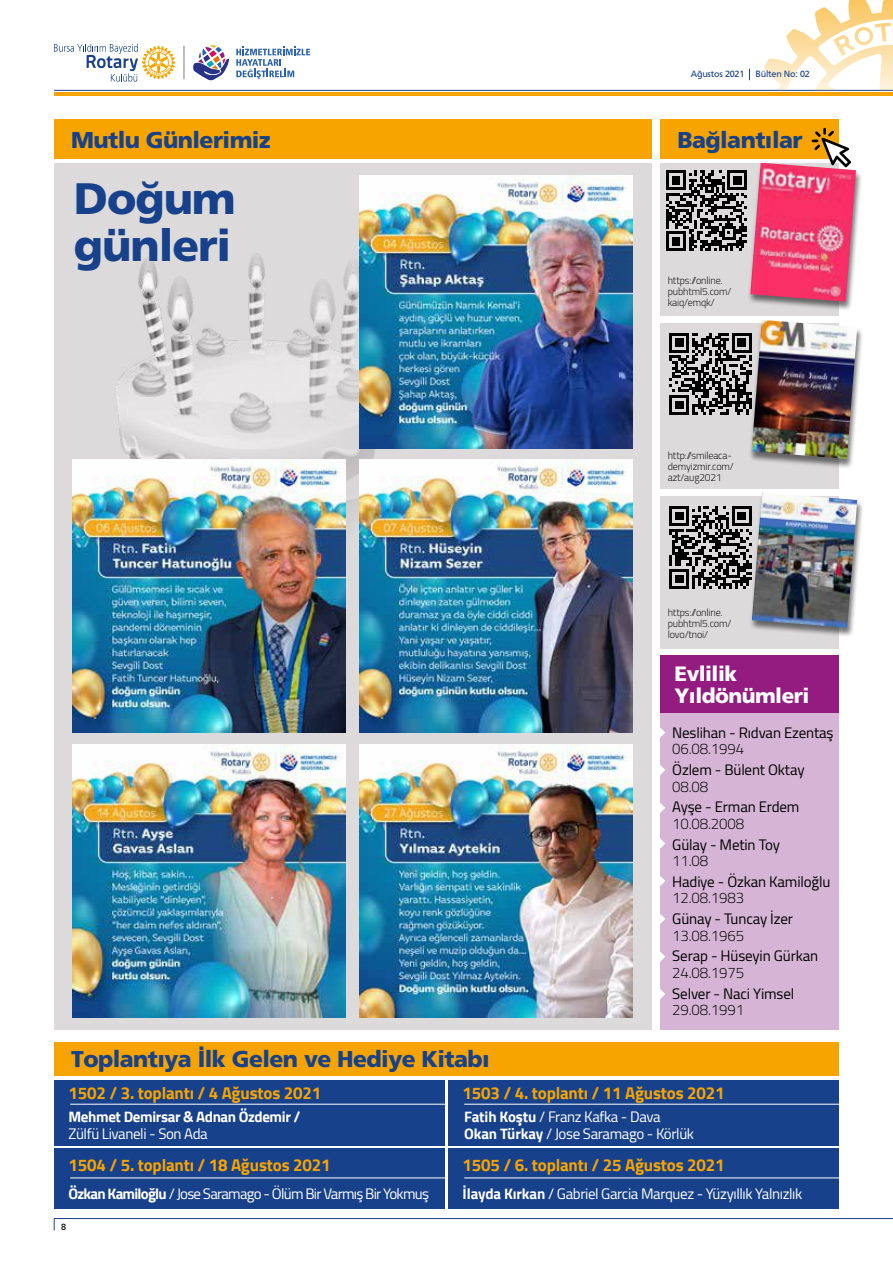
<style>
.page{position:relative;width:893px;height:1263px;background:#fff}
.page>*{position:absolute;margin:0;border:0;box-sizing:border-box;transform-origin:0 0}
.t1{font:900 44.1px/47.2px "Frutiger";letter-spacing:-.025em;color:#17418a}
.t2{font:900 22.8px "Frutiger";letter-spacing:-.025em;color:#17418a}
.t3{font:900 20.7px/22.2px "Frutiger";letter-spacing:-.025em;color:#fff}
.t4{font:700 16.95px "Cairo";letter-spacing:-.01em;color:#f7a400}
.t5{font:15px "Cairo";letter-spacing:-.01em;color:#000}
.t6{font:15px/16.5px "Cairo";letter-spacing:-.025em;color:#fff}
.t7{font:300 15px "Cairo";letter-spacing:-.01em;color:#000}
.t8{font:15px "Cairo";letter-spacing:-.05em;color:#fff}
.t9{font:700 15px "Cairo";letter-spacing:-.025em;color:#fff}
.t10{font:300 10.2px/11.1px "Cairo";letter-spacing:-.01em;color:#000}
.t11{font:9px "Frutiger";letter-spacing:-.025em;color:#17418a}
.t12{font:9px "Frutiger";color:#000}
.s1{font-weight:700}
</style>
<div class="page">
<hr style="left:54px;top:92px;width:839px;height:3px;background:#f7a400">
<hr style="left:54px;top:90px;width:839px;height:1px;background:#17418a">
<hr style="left:54px;top:1218px;width:839px;height:1px;background:#17418a">
<hr style="left:183px;top:46px;width:2px;height:33px;background:#9c9a9c">
<svg style="left:236px;top:47px;width:74px;height:32px"></svg>
<svg style="left:193px;top:45px;width:36px;height:36px"></svg>
<svg style="left:54px;top:44px;width:121px;height:38px"></svg>
<svg style="left:747px;top:0;width:146px;height:90px"></svg>
<div style="left:54px;top:163px;width:598px;height:866px;background:#dcdadb"></div>
<img style="left:116px;top:253px;width:287px;height:265px">
<img style="left:359px;top:175px;width:273px;height:273px">
<img style="left:73px;top:459px;width:273px;height:273px">
<img style="left:359px;top:459px;width:274px;height:273px">
<img style="left:73px;top:744px;width:273px;height:273px">
<img style="left:359px;top:744px;width:274px;height:274px">
<div style="left:54px;top:119px;width:598px;height:40px;background:#f7a400"></div>
<div style="left:54px;top:1042px;width:785px;height:34px;background:#f7a400"></div>
<div style="left:54px;top:1080px;width:391px;height:66px;background:#17418a"></div>
<div style="left:54px;top:1148px;width:391px;height:61px;background:#17418a"></div>
<div style="left:448px;top:1080px;width:391px;height:66px;background:#17418a"></div>
<div style="left:448px;top:1148px;width:391px;height:61px;background:#17418a"></div>
<div style="left:660px;top:655px;width:179px;height:374px;background:#d5b4d6"></div>
<div style="left:660px;top:655px;width:179px;height:58px;background:#941c81"></div>
<svg style="left:660px;top:803px;width:5px;height:10px"></svg>
<svg style="left:660px;top:914px;width:5px;height:10px"></svg>
<svg style="left:660px;top:765px;width:5px;height:10px"></svg>
<svg style="left:660px;top:876px;width:5px;height:10px"></svg>
<svg style="left:660px;top:989px;width:5px;height:10px"></svg>
<svg style="left:660px;top:727px;width:5px;height:11px"></svg>
<svg style="left:660px;top:838px;width:5px;height:11px"></svg>
<svg style="left:660px;top:951px;width:5px;height:11px"></svg>
<hr style="left:70px;top:1104px;width:375px;height:1px;background:#fff">
<hr style="left:70px;top:1177px;width:375px;height:1px;background:#fff">
<hr style="left:464px;top:1104px;width:375px;height:1px;background:#fff">
<hr style="left:464px;top:1177px;width:375px;height:1px;background:#fff">
<div style="left:660px;top:163px;width:179px;height:153px;background:#dcdadb"></div>
<div style="left:660px;top:323px;width:179px;height:165px;background:#dcdadb"></div>
<div style="left:660px;top:496px;width:179px;height:152px;background:#dcdadb"></div>
<div style="left:660px;top:119px;width:179px;height:40px;background:#f7a400"></div>
<div style="left:747px;top:163px;width:115px;height:148px;background:#000;opacity:.54"></div>
<img style="left:750px;top:163px;width:106px;height:139px">
<div style="left:748px;top:320px;width:115px;height:149px;background:#000;opacity:.54"></div>
<img style="left:752px;top:320px;width:105px;height:139px">
<div style="left:749px;top:493px;width:115px;height:145px;background:#000;opacity:.54"></div>
<img style="left:752px;top:492px;width:105px;height:136px">
<svg style="left:812px;top:128px;width:39px;height:39px"></svg>
<svg style="left:666px;top:170px;width:81px;height:81px"></svg>
<svg style="left:669px;top:333px;width:83px;height:82px"></svg>
<svg style="left:669px;top:506px;width:83px;height:83px"></svg>
<h2 class="t2" style="left:71px;top:126px;width:201px">Mutlu Günlerimiz</h2>
<h1 class="t1" style="left:74px;top:174px;width:164px">Doğum günleri</h1>
<h2 class="t2" style="left:71px;top:1045px;width:420px">Toplantıya İlk Gelen ve Hediye Kitabı</h2>
<p class="t11" style="left:691px;top:69px;width:121px">Ağustos 2021 Bülten No: 02</p>
<h2 class="t2" style="left:677px;top:126px;width:127px">Bağlantılar</h2>
<p class="t10" style="left:668px;top:275px;width:65px">https://online. pubhtml5.com/ kaiq/emqk/</p>
<p class="t10" style="left:668px;top:449px;width:68px">http://smileaca&shy;demyizmir.com/ azt/aug2021</p>
<p class="t10" style="left:668px;top:606px;width:65px">https://online. pubhtml5.com/ lovo/tnoi/</p>
<h3 class="t3" style="left:674px;top:662px;width:136px">Evlilik<br>Yıldönümleri</h3>
<p class="t5" style="left:672px;top:720px;width:163px">Neslihan - Rıdvan Ezentaş</p>
<p class="t7" style="left:672px;top:737px;width:73px">06.08.1994</p>
<p class="t5" style="left:672px;top:757px;width:134px">Özlem - Bülent Oktay</p>
<p class="t7" style="left:672px;top:774px;width:37px">08.08</p>
<p class="t5" style="left:672px;top:794px;width:129px">Ayşe - Erman Erdem</p>
<p class="t7" style="left:672px;top:811px;width:73px">10.08.2008</p>
<p class="t5" style="left:672px;top:832px;width:109px">Gülay - Metin Toy</p>
<p class="t7" style="left:672px;top:848px;width:37px">11.08</p>
<p class="t5" style="left:672px;top:869px;width:160px">Hadiye - Özkan Kamiloğlu</p>
<p class="t7" style="left:672px;top:886px;width:73px">12.08.1983</p>
<p class="t5" style="left:672px;top:906px;width:122px">Günay - Tuncay İzer</p>
<p class="t7" style="left:672px;top:923px;width:73px">13.08.1965</p>
<p class="t5" style="left:672px;top:943px;width:147px">Serap - Hüseyin Gürkan</p>
<p class="t7" style="left:672px;top:960px;width:73px">24.08.1975</p>
<p class="t5" style="left:672px;top:981px;width:123px">Selver - Naci Yimsel</p>
<p class="t7" style="left:672px;top:997px;width:73px">29.08.1991</p>
<p class="t4" style="left:69px;top:1083px;width:254px">1502 / 3. toplantı / 4 Ağustos 2021</p>
<p class="t4" style="left:463px;top:1083px;width:263px">1503 / 4. toplantı / 11 Ağustos 2021</p>
<p class="t9" style="left:69px;top:1108px;width:233px">Mehmet Demirsar &amp; Adnan Özdemir /</p>
<p class="t6" style="left:69px;top:1125px;width:141px">Zülfü Livaneli - Son Ada</p>
<p class="t6" style="left:464px;top:1108px;width:231px"><span class="s1">Fatih Koştu</span> / Franz Kafka - Dava<br><span class="s1">Okan Türkay</span> / Jose Saramago - Körlük</p>
<p class="t4" style="left:69px;top:1155px;width:263px">1504 / 5. toplantı / 18 Ağustos 2021</p>
<p class="t4" style="left:463px;top:1155px;width:263px">1505 / 6. toplantı / 25 Ağustos 2021</p>
<p class="t8" style="left:69px;top:1181px;width:362px"><span class="s1">Özkan Kamiloğlu</span> / Jose Saramago - Ölüm Bir Varmış Bir Yokmuş</p>
<p class="t6" style="left:463px;top:1186px;width:341px"><span class="s1">İlayda Kırkan</span> / Gabriel Garcia Marquez - Yüzyıllık Yalnızlık</p>
<p class="t12" style="left:61px;top:1222px;width:7px">8</p>
</div>
